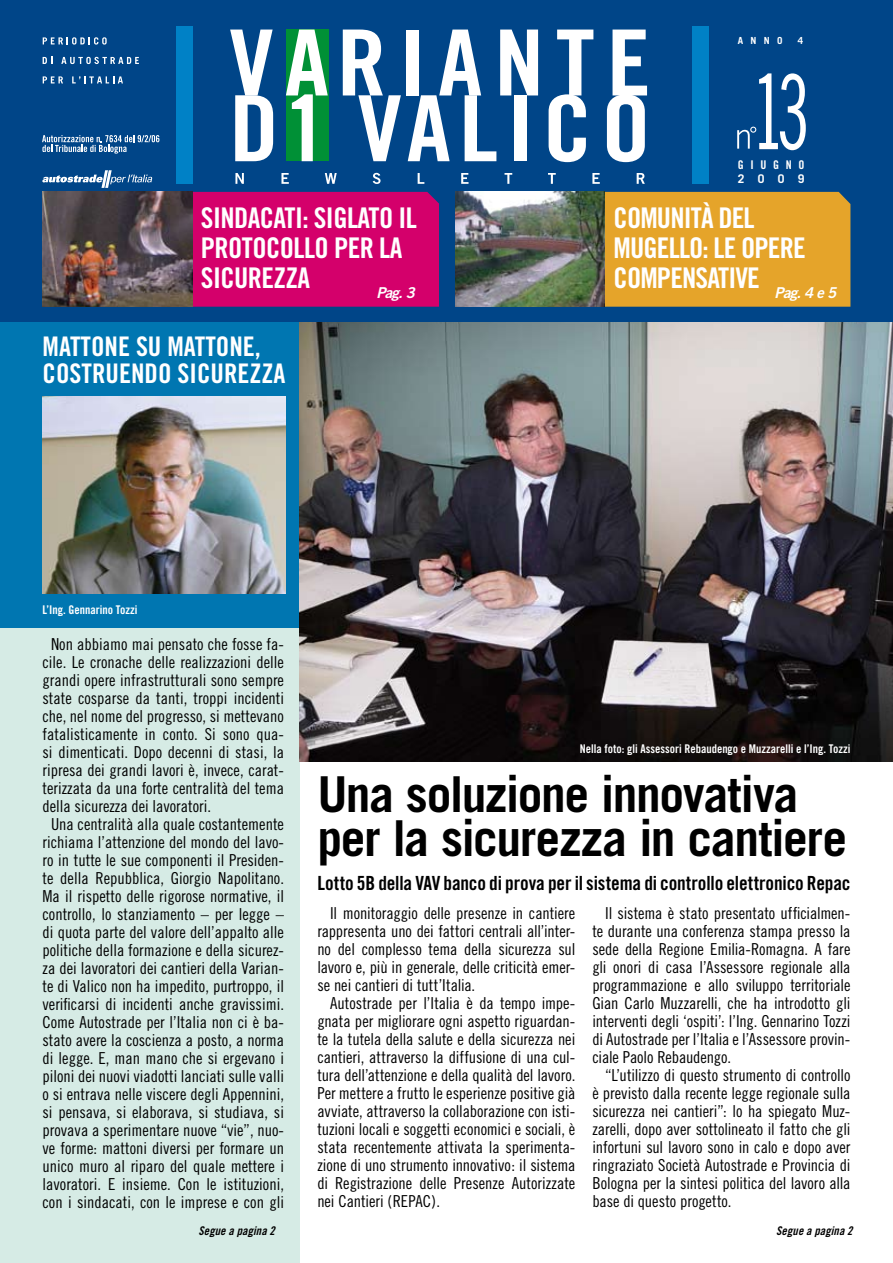
<style>
.page{position:relative;width:893px;height:1263px;background:#fff}
.page>*{position:absolute;margin:0;border:0;box-sizing:border-box;transform-origin:0 0}
.t1{font:103.5px "Trade Gothic Cond Eighteen";color:#fff;scale:.74 1}
.t2{font:700 49.5px/43.5px "Trade Gothic";letter-spacing:-.03em;color:#000}
.t3{font:28.5px/30px "Trade Gothic Bold Cond Twenty";letter-spacing:-.025em;color:#fff}
.t4{font:27px/27px "Trade Gothic Bold Cond Twenty";color:#fff}
.t5{font:19.5px "Trade Gothic Bold Cond Twenty";letter-spacing:-.01em;color:#000}
.t6{font:16.5px/18px "Trade Gothic Cond Eighteen";color:#000;text-align:justify}
.t7{font:italic 15px "Trade Gothic Bold Two";letter-spacing:-.05em;color:#fff}
.t8{font:12px "Trade Gothic Bold Cond Twenty";color:#fff}
.t9{font:12px "Trade Gothic Bold Cond Twenty Obl";letter-spacing:.01em;color:#000}
.t10{font:700 12px "Trade Gothic";color:#fff}
.t11{font:700 9.75px "Trade Gothic";color:#fff}
</style>
<div class="page">
<div style="left:0;top:316px;width:300px;height:947px;background:#d6ebe5"></div>
<div style="left:0;top:317px;width:306px;height:310px;background:#0076b1"></div>
<img style="left:300px;top:321px;width:593px;height:440px">
<div style="left:0;top:0;width:893px;height:321px;background:#004588"></div>
<div style="left:176px;top:26px;width:17px;height:157px;background:#0081c6"></div>
<div style="left:692px;top:26px;width:16px;height:157px;background:#0081c6"></div>
<svg style="left:235px;top:173px;width:9px;height:11px"></svg>
<svg style="left:281px;top:173px;width:8px;height:11px"></svg>
<svg style="left:325px;top:173px;width:12px;height:11px"></svg>
<svg style="left:373px;top:173px;width:8px;height:11px"></svg>
<svg style="left:418px;top:173px;width:6px;height:11px"></svg>
<svg style="left:461px;top:173px;width:7px;height:11px"></svg>
<svg style="left:504px;top:173px;width:8px;height:11px"></svg>
<svg style="left:548px;top:173px;width:8px;height:11px"></svg>
<svg style="left:592px;top:173px;width:8px;height:11px"></svg>
<svg style="left:637px;top:173px;width:8px;height:11px"></svg>
<svg style="left:230px;top:30px;width:43px;height:131px"></svg>
<svg style="left:286px;top:30px;width:42px;height:131px;background:#6cbf8b"></svg>
<svg style="left:343px;top:30px;width:58px;height:131px"></svg>
<div style="left:406px;top:30px;width:13px;height:65px;background:#fff"></div>
<svg style="left:408px;top:30px;width:130px;height:131px"></svg>
<svg style="left:549px;top:30px;width:44px;height:132px"></svg>
<svg style="left:607px;top:30px;width:40px;height:132px"></svg>
<div style="left:193px;top:192px;width:246px;height:115px;background:#d4006b"></div>
<img style="left:43px;top:192px;width:150px;height:115px">
<div style="left:605px;top:192px;width:245px;height:115px;background:#e5a42a"></div>
<img style="left:455px;top:192px;width:150px;height:115px">
<svg style="left:43px;top:76px;width:20px;height:7px"></svg>
<svg style="left:72px;top:76px;width:51px;height:7px"></svg>
<svg style="left:43px;top:57px;width:9px;height:7px"></svg>
<svg style="left:61px;top:57px;width:78px;height:7px"></svg>
<svg style="left:43px;top:37px;width:55px;height:8px"></svg>
<svg style="left:102px;top:37px;width:5px;height:8px"></svg>
<svg style="left:42px;top:170px;width:110px;height:18px"></svg>
<svg style="left:737px;top:127px;width:19px;height:22px"></svg>
<svg style="left:42px;top:135px;width:117px;height:19px"></svg>
<img style="left:43px;top:397px;width:243px;height:197px">
<p class="t11" style="left:738px;top:35px;width:46px">ANNO</p>
<p class="t11" style="left:798px;top:35px;width:7px">4</p>
<h1 class="t1" style="left:751px;top:51px;width:82px">13</h1>
<p class="t8" style="left:738px;top:157px;width:68px">GIUGNO</p>
<p class="t10" style="left:738px;top:171px;width:68px">2009</p>
<h3 class="t3" style="left:201px;top:203px;width:218px">SINDACATI: SIGLATO IL<br>PROTOCOLLO PER LA<br>SICUREZZA</h3>
<h3 class="t3" style="left:614px;top:203px;width:194px">COMUNITÀ DEL<br>MUGELLO: LE OPERE<br>COMPENSATIVE</h3>
<p class="t7" style="left:376px;top:283px;width:40px">Pag. 3</p>
<p class="t7" style="left:775px;top:283px;width:63px">Pag. 4 e 5</p>
<h3 class="t4" style="left:43px;top:332px;width:244px">MATTONE SU MATTONE,<br>COSTRUENDO SICUREZZA</h3>
<p class="t8" style="left:43px;top:602px;width:96px">L’ING. GENNARINO TOZZI</p>
<p class="t6" style="left:51px;top:635px;width:234px">Non abbiamo mai pensato che fosse fa-</p>
<p class="t6" style="left:43px;top:653px;width:243px">cile. Le cronache delle realizzazioni delle</p>
<p class="t6" style="left:43px;top:671px;width:243px">grandi opere infrastrutturali sono sempre</p>
<p class="t6" style="left:43px;top:689px;width:243px">state cosparse da tanti, troppi incidenti</p>
<p class="t6" style="left:43px;top:707px;width:243px">che, nel nome del progresso, si mettevano</p>
<p class="t6" style="left:43px;top:725px;width:243px">fatalisticamente in conto. Si sono qua-</p>
<p class="t6" style="left:43px;top:743px;width:243px">si dimenticati. Dopo decenni di stasi, la</p>
<p class="t6" style="left:43px;top:761px;width:243px">ripresa dei grandi lavori è, invece, carat-</p>
<p class="t6" style="left:43px;top:779px;width:243px">terizzata da una forte centralità del tema</p>
<p class="t6" style="left:43px;top:797px;width:170px">della sicurezza dei lavoratori.</p>
<p class="t6" style="left:51px;top:815px;width:235px">Una centralità alla quale costantemente</p>
<p class="t6" style="left:43px;top:833px;width:243px">richiama l’attenzione del mondo del lavo-</p>
<p class="t6" style="left:43px;top:851px;width:243px">ro in tutte le sue componenti il Presiden-</p>
<p class="t6" style="left:43px;top:869px;width:243px">te della Repubblica, Giorgio Napolitano.</p>
<p class="t6" style="left:43px;top:887px;width:243px">Ma il rispetto delle rigorose normative, il</p>
<p class="t6" style="left:43px;top:905px;width:243px">controllo, lo stanziamento – per legge –</p>
<p class="t6" style="left:43px;top:923px;width:243px">di quota parte del valore dell’appalto alle</p>
<p class="t6" style="left:43px;top:941px;width:243px">politiche della formazione e della sicurez-</p>
<p class="t6" style="left:43px;top:959px;width:243px">za dei lavoratori dei cantieri della Varian-</p>
<p class="t6" style="left:43px;top:977px;width:243px">te di Valico non ha impedito, purtroppo, il</p>
<p class="t6" style="left:43px;top:995px;width:243px">verificarsi di incidenti anche gravissimi.</p>
<p class="t6" style="left:43px;top:1013px;width:243px">Come Autostrade per l’Italia non ci è ba-</p>
<p class="t6" style="left:43px;top:1031px;width:243px">stato avere la coscienza a posto, a norma</p>
<p class="t6" style="left:43px;top:1049px;width:243px">di legge. E, man mano che si ergevano i</p>
<p class="t6" style="left:43px;top:1067px;width:243px">piloni dei nuovi viadotti lanciati sulle valli</p>
<p class="t6" style="left:43px;top:1085px;width:243px">o si entrava nelle viscere degli Appennini,</p>
<p class="t6" style="left:43px;top:1103px;width:243px">si pensava, si elaborava, si studiava, si</p>
<p class="t6" style="left:43px;top:1121px;width:243px">provava a sperimentare nuove “vie”, nuo-</p>
<p class="t6" style="left:43px;top:1139px;width:243px">ve forme: mattoni diversi per formare un</p>
<p class="t6" style="left:43px;top:1157px;width:243px">unico muro al riparo del quale mettere i</p>
<p class="t6" style="left:43px;top:1175px;width:243px">lavoratori. E insieme. Con le istituzioni,</p>
<p class="t6" style="left:43px;top:1193px;width:243px">con i sindacati, con le imprese e con gli</p>
<p class="t8" style="left:580px;top:741px;width:272px">NELLA FOTO: GLI ASSESSORI REBAUDENGO E MUZZARELLI E L’ING. TOZZI</p>
<h2 class="t2" style="left:317px;top:772px;width:531px">Una soluzione innovativa per la sicurezza in cantiere</h2>
<p class="t5" style="left:317px;top:871px;width:535px">LOTTO 5B DELLA VAV BANCO DI PROVA PER IL SISTEMA DI CONTROLLO ELETTRONICO REPAC</p>
<p class="t6" style="left:317px;top:904px;width:260px;text-indent:13px">Il monitoraggio delle presenze in cantiere rappresenta uno dei fattori centrali all’inter&shy;no del complesso tema della sicurezza sul lavoro e, più in generale, delle criticità emer&shy;se nei cantieri di tutt’Italia.</p>
<p class="t6" style="left:317px;top:994px;width:260px;text-indent:13px">Autostrade per l’Italia è da tempo impe&shy;gnata per migliorare ogni aspetto riguardan&shy;te la tutela della salute e della sicurezza nei cantieri, attraverso la diffusione di una cul&shy;tura dell’attenzione e della qualità del lavoro.<br>Per mettere a frutto le esperienze positive già avviate, attraverso la collaborazione con isti&shy;tuzioni locali e soggetti economici e sociali, è stata recentemente attivata la sperimenta&shy;zione di uno strumento innovativo: il sistema di Registrazione delle Presenze Autorizzate nei Cantieri (REPAC).</p>
<p class="t6" style="left:592px;top:904px;width:260px;text-indent:13px">Il sistema è stato presentato ufficialmen&shy;te durante una conferenza stampa presso la sede della Regione Emilia-Romagna. A fare gli onori di casa l’Assessore regionale alla programmazione e allo sviluppo territoriale Gian Carlo Muzzarelli, che ha introdotto gli interventi degli ‘ospiti’: l’Ing. Gennarino Tozzi di Autostrade per l’Italia e l’Assessore provin&shy;ciale Paolo Rebaudengo.</p>
<p class="t6" style="left:592px;top:1066px;width:260px;text-indent:13px">“L’utilizzo di questo strumento di controllo è previsto dalla recente legge regionale sulla sicurezza nei cantieri”: lo ha spiegato Muz&shy;zarelli, dopo aver sottolineato il fatto che gli infortuni sul lavoro sono in calo e dopo aver ringraziato Società Autostrade e Provincia di Bologna per la sintesi politica del lavoro alla base di questo progetto.</p>
<p class="t9" style="left:199px;top:1223px;width:78px">Segue a pagina 2</p>
<p class="t9" style="left:776px;top:1223px;width:78px">Segue a pagina 2</p>
</div>
